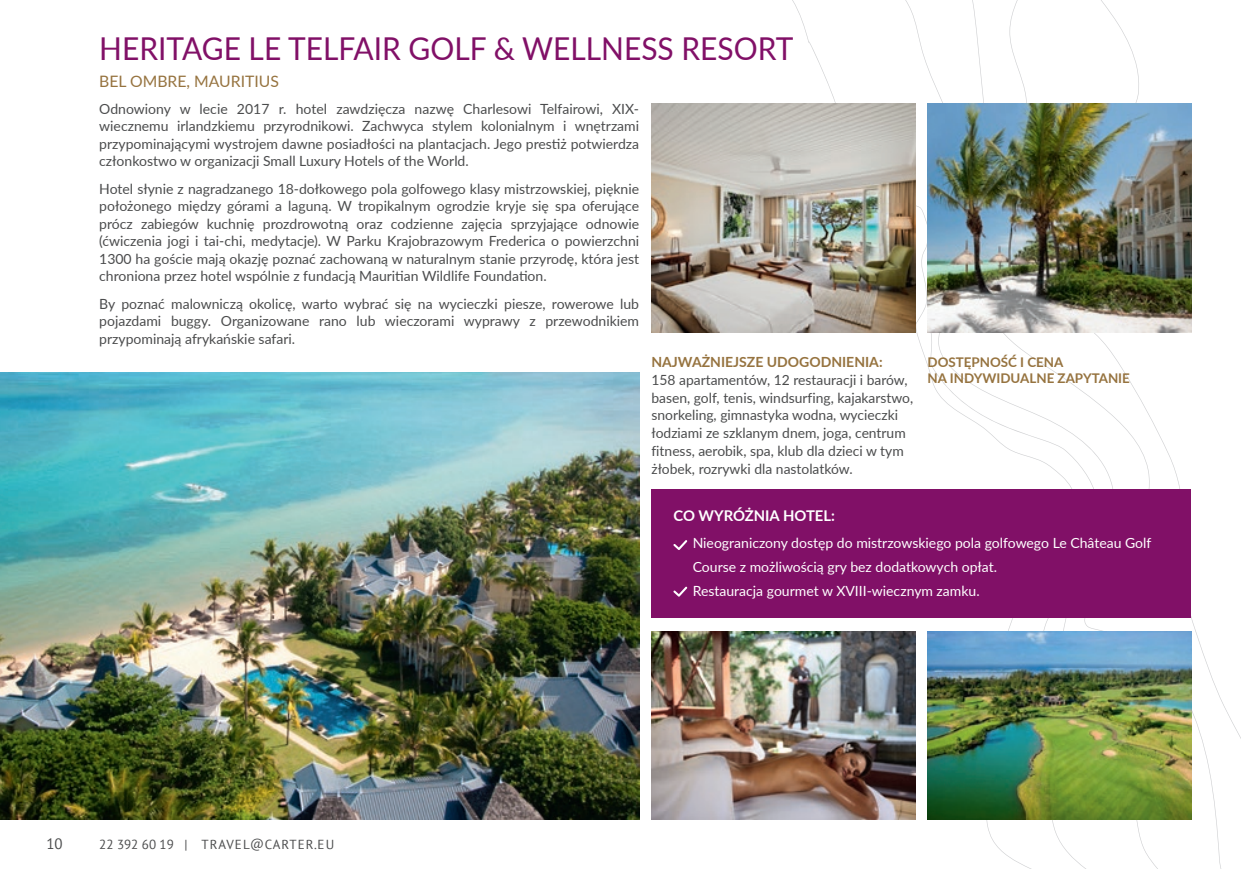
<style>
.page{position:relative;width:1241px;height:869px;background:#fff}
.page>*{position:absolute;margin:0;border:0;box-sizing:border-box;transform-origin:0 0}
.t1{font:31.5px "Lato";color:#811067;scale:.95 1}
.t2{font:15.75px "Lato";color:#96733f}
.t3{font:700 14.88px "Lato";color:#fff}
.t4{font:14.88px "PT Sans";color:#4b4c4d}
.t5{font:14px/17.5px "Lato";color:#4b4c4d;text-align:justify}
.t6{font:14px/23.6px "Lato";color:#fff}
.t7{font:700 14px "Lato";color:#96733f}
.t8{font:700 13.3px/16.1px "Lato";color:#96733f}
.t9{font:13.12px "PT Sans";letter-spacing:.055em;color:#4b4c4d}
</style>
<div class="page">
<svg style="left:792px;top:0;width:448px;height:868px"></svg>
<div style="left:651px;top:489px;width:540px;height:128px;background:#811067"></div>
<svg style="left:673px;top:540px;width:14px;height:10px"></svg>
<svg style="left:673px;top:586px;width:14px;height:10px"></svg>
<img style="left:651px;top:630px;width:264px;height:189px">
<img style="left:927px;top:630px;width:264px;height:189px">
<img style="left:927px;top:103px;width:264px;height:230px">
<img style="left:651px;top:103px;width:264px;height:230px">
<img style="left:0;top:372px;width:639px;height:447px">
<h1 class="t1" style="left:99px;top:26px;width:732px">HERITAGE LE TELFAIR GOLF &amp; WELLNESS RESORT</h1>
<p class="t2" style="left:99px;top:70px;width:181px">BEL OMBRE, MAURITIUS</p>
<p class="t5" style="left:99px;top:99px;width:541px">Odnowiony w lecie 2017 r. hotel zawdzięcza nazwę Charlesowi Telfairowi, XIX&shy;wiecznemu irlandzkiemu przyrodnikowi. Zachwyca stylem kolonialnym i wnętrzami przypominającymi wystrojem dawne posiadłości na plantacjach. Jego prestiż potwierdza członkostwo w organizacji Small Luxury Hotels of the World.</p>
<p class="t5" style="left:99px;top:179px;width:541px">Hotel słynie z nagradzanego 18-dołkowego pola golfowego klasy mistrzowskiej, pięknie położonego między górami a laguną. W tropikalnym ogrodzie kryje się spa oferujące prócz zabiegów kuchnię prozdrowotną oraz codzienne zajęcia sprzyjające odnowie (ćwiczenia jogi i tai-chi, medytacje). W Parku Krajobrazowym Frederica o powierzchni 1300 ha goście mają okazję poznać zachowaną w naturalnym stanie przyrodę, która jest chroniona przez hotel wspólnie z fundacją Mauritian Wildlife Foundation.</p>
<p class="t5" style="left:99px;top:294px;width:541px">By poznać malowniczą okolicę, warto wybrać się na wycieczki piesze, rowerowe lub pojazdami buggy. Organizowane rano lub wieczorami wyprawy z przewodnikiem przypominają afrykańskie safari.</p>
<p class="t7" style="left:651px;top:351px;width:232px">NAJWAŻNIEJSZE UDOGODNIENIA:</p>
<p class="t5" style="left:651px;top:370px;width:263px;text-align:left">158 apartamentów, 12 restauracji i barów, basen, golf, tenis, windsurfing, kajakarstwo, snorkeling, gimnastyka wodna, wycieczki łodziami ze szklanym dnem, joga, centrum fitness, aerobik, spa, klub dla dzieci w tym żłobek, rozrywki dla nastolatków.</p>
<p class="t3" style="left:673px;top:504px;width:163px">CO WYRÓŻNIA HOTEL:</p>
<p class="t8" style="left:927px;top:353px;width:204px">DOSTĘPNOŚĆ I CENA<br>NA INDYWIDUALNE ZAPYTANIE</p>
<p class="t6" style="left:692px;top:530px;width:460px">Nieograniczony dostęp do mistrzowskiego pola golfowego Le Château Golf<br>Course z możliwością gry bez dodatkowych opłat.<br>Restauracja gourmet w XVIII-wiecznym zamku.</p>
<p class="t4" style="left:46px;top:834px;width:18px">10</p>
<p class="t9" style="left:99px;top:835px;width:236px">22 392 60 19 | TRAVEL@CARTER.EU</p>
</div>
